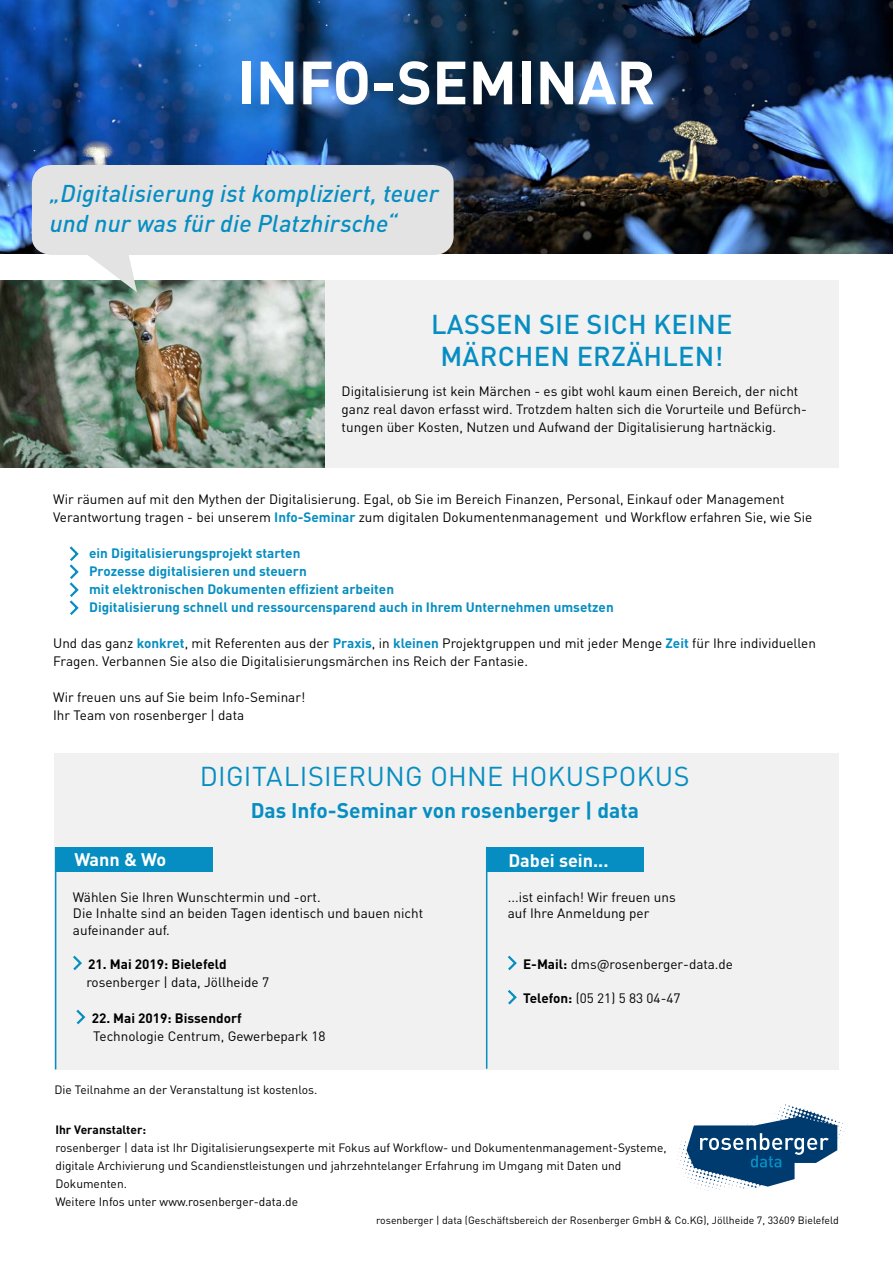
<style>
.page{position:relative;width:893px;height:1263px;background:#fff}
.page>*{position:absolute;margin:0;border:0;box-sizing:border-box;transform-origin:0 0}
.t1{font:700 60px "DIN Pro";color:#fff}
.t2{font:500 27px/32.4px "DIN Pro";letter-spacing:.01em;color:#068ec2;text-align:center}
.t3{font:27px "DIN Pro";letter-spacing:.01em;color:#068ec2}
.t4{font:italic 500 24px/30px "DIN";letter-spacing:.005em;color:#068ec2}
.t5{font:700 21px "DIN Pro";color:#068ec2}
.t6{font:700 18px "DIN Pro";color:#fff}
.t7{font:13.5px/18px "DIN Pro";color:#000}
.t8{font:700 13.5px/18px "DIN Pro";color:#068ec2}
.t9{font:700 13.5px "DIN Pro";color:#000}
.t10{font:12px/18px "DIN Pro";color:#000}
.t11{font:700 12px "DIN Pro";color:#000}
.t12{font:10.5px "DIN Pro";color:#000}
.s1{font-weight:700;color:#068ec2}
.s2{font-weight:700}
</style>
<div class="page">
<img style="left:0;top:0;width:893px;height:253px">
<div style="left:0;top:281px;width:839px;height:187px;background:#f1f1f1"></div>
<img style="left:0;top:281px;width:325px;height:187px">
<svg style="left:32px;top:165px;width:422px;height:127px;fill:#e3e3e3"></svg>
<svg style="left:69px;top:546px;width:10px;height:69px"></svg>
<div style="left:54px;top:753px;width:785px;height:316px;background:#f1f1f1"></div>
<svg style="left:677px;top:1104px;width:169px;height:87px"></svg>
<div style="left:55px;top:847px;width:157px;height:25px;background:#068ec2"></div>
<div style="left:486px;top:847px;width:157px;height:25px;background:#068ec2"></div>
<svg style="left:73px;top:955px;width:9px;height:16px"></svg>
<svg style="left:76px;top:1009px;width:10px;height:16px"></svg>
<svg style="left:507px;top:955px;width:10px;height:16px"></svg>
<svg style="left:507px;top:990px;width:10px;height:15px"></svg>
<hr style="left:55px;top:847px;width:1px;height:222px;background:#068ec2">
<hr style="left:486px;top:847px;width:1px;height:222px;background:#068ec2">
<h1 class="t1" style="left:237px;top:42px;width:420px">INFO-SEMINAR</h1>
<h3 class="t4" style="left:50px;top:178px;width:391px">„Digitalisierung ist kompliziert, teuer und nur was für die Platzhirsche“</h3>
<h2 class="t2" style="left:431px;top:307px;width:303px">LASSEN SIE SICH KEINE<br>MÄRCHEN ERZÄHLEN!</h2>
<p class="t7" style="left:342px;top:382px;width:467px">Digitalisierung ist kein Märchen - es gibt wohl kaum einen Bereich, der nicht ganz real davon erfasst wird. Trotzdem halten sich die Vorurteile und Befürch&shy;tungen über Kosten, Nutzen und Aufwand der Digitalisierung hartnäckig.</p>
<p class="t7" style="left:53px;top:490px;width:761px">Wir räumen auf mit den Mythen der Digitalisierung. Egal, ob Sie im Bereich Finanzen, Personal, Einkauf oder Management<br>Verantwortung tragen - bei unserem <span class="s1">Info-Seminar</span> zum digitalen Dokumentenmanagement und Workflow erfahren Sie, wie Sie</p>
<p class="t8" style="left:89px;top:544px;width:526px">ein Digitalisierungsprojekt starten<br>Prozesse digitalisieren und steuern<br>mit elektronischen Dokumenten effizient arbeiten<br>Digitalisierung schnell und ressourcensparend auch in Ihrem Unternehmen umsetzen</p>
<p class="t7" style="left:53px;top:634px;width:764px">Und das ganz <span class="s1">konkret</span>, mit Referenten aus der <span class="s1">Praxis</span>, in <span class="s1">kleinen</span> Projektgruppen und mit jeder Menge <span class="s1">Zeit</span> für Ihre individuellen<br>Fragen. Verbannen Sie also die Digitalisierungsmärchen ins Reich der Fantasie.</p>
<p class="t7" style="left:53px;top:688px;width:254px">Wir freuen uns auf Sie beim Info-Seminar!<br>Ihr Team von rosenberger | data</p>
<h3 class="t6" style="left:74px;top:847px;width:93px">Wann &amp; Wo</h3>
<h2 class="t3" style="left:200px;top:758px;width:491px">DIGITALISIERUNG OHNE HOKUSPOKUS</h2>
<h3 class="t5" style="left:251px;top:796px;width:390px">Das Info-Seminar von rosenberger | data</h3>
<h3 class="t6" style="left:508px;top:848px;width:102px">Dabei sein...</h3>
<p class="t7" style="left:73px;top:889px;width:352px;line-height:16.2px">Wählen Sie Ihren Wunschtermin und -ort.<br>Die Inhalte sind an beiden Tagen identisch und bauen nicht aufeinander auf.</p>
<p class="t9" style="left:88px;top:955px;width:140px">21. Mai 2019: Bielefeld</p>
<p class="t7" style="left:86px;top:972px;width:184px">rosenberger | data, Jöllheide 7</p>
<p class="t9" style="left:92px;top:1009px;width:152px">22. Mai 2019: Bissendorf</p>
<p class="t7" style="left:93px;top:1026px;width:234px">Technologie Centrum, Gewerbepark 18</p>
<p class="t10" style="left:54px;top:1080px;width:264px">Die Teilnahme an der Veranstaltung ist kostenlos.</p>
<p class="t7" style="left:508px;top:889px;width:169px;line-height:16.2px">...ist einfach! Wir freuen uns auf Ihre Anmeldung per</p>
<p class="t7" style="left:523px;top:954px;width:212px"><span class="s2">E-Mail:</span> dms@rosenberger-data.de</p>
<p class="t7" style="left:523px;top:988px;width:159px"><span class="s2">Telefon:</span> (05 21) 5 83 04-47</p>
<p class="t11" style="left:55px;top:1121px;width:92px">Ihr Veranstalter:</p>
<p class="t10" style="left:55px;top:1138px;width:613px">rosenberger | data ist Ihr Digitalisierungsexperte mit Fokus auf Workflow- und Dokumentenmanagement-Systeme, digitale Archivierung und Scandienstleistungen und jahrzehntelanger Erfahrung im Umgang mit Daten und Dokumenten.<br>Weitere Infos unter www.rosenberger-data.de</p>
<p class="t12" style="left:376px;top:1213px;width:464px">rosenberger | data (Geschäftsbereich der Rosenberger GmbH &amp; Co.KG), Jöllheide 7, 33609 Bielefeld</p>
</div>
